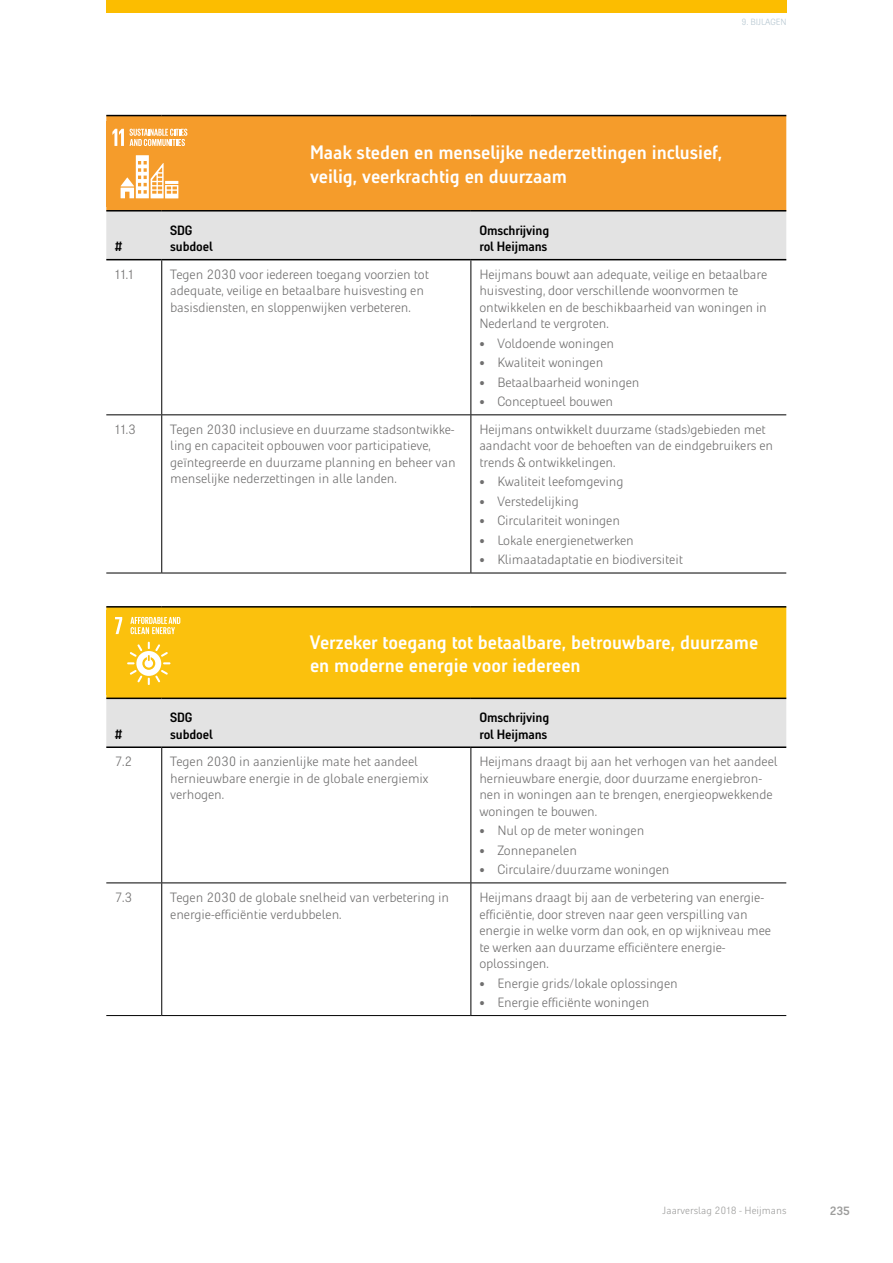
<style>
.page{position:relative;width:893px;height:1263px;background:#fff}
.page>*{position:absolute;margin:0;border:0;box-sizing:border-box;transform-origin:0 0}
.t1{font:700 19.5px/23.4px "Heijmans Con";color:#fff}
.t2{font:300 13.5px/16.5px "Heijmans";letter-spacing:-.01em;color:#706f6f}
.t3{font:700 13.5px/16.5px "Heijmans Con";letter-spacing:-.01em;color:#000}
.t4{font:700 12px "Heijmans Con";color:#9d9d9c}
.t5{font:300 10.5px "Heijmans";color:#9d9d9c}
.t6{font:300 9px "Heijmans";color:#b5c6d0}
</style>
<div class="page">
<div style="left:106px;top:0;width:681px;height:13px;background:#fcbd00"></div>
<div style="left:106px;top:116px;width:680px;height:94px;background:#f59c2b"></div>
<div style="left:106px;top:212px;width:680px;height:47px;background:#e3e3e3"></div>
<hr style="left:106px;top:115px;width:56px;height:1px;background:#000">
<hr style="left:162px;top:115px;width:131px;height:1px;background:#000">
<hr style="left:293px;top:115px;width:178px;height:1px;background:#000">
<hr style="left:471px;top:115px;width:315px;height:1px;background:#000">
<hr style="left:106px;top:210px;width:56px;height:2px;background:#000">
<hr style="left:162px;top:210px;width:131px;height:2px;background:#000">
<hr style="left:293px;top:210px;width:178px;height:2px;background:#000">
<hr style="left:471px;top:210px;width:315px;height:2px;background:#000">
<hr style="left:161px;top:260px;width:1px;height:154px;background:#000">
<hr style="left:470px;top:260px;width:1px;height:154px;background:#000">
<hr style="left:106px;top:414px;width:56px;height:1px;background:#000">
<hr style="left:162px;top:414px;width:131px;height:1px;background:#000">
<hr style="left:161px;top:415px;width:1px;height:158px;background:#000">
<hr style="left:293px;top:414px;width:178px;height:1px;background:#000">
<hr style="left:471px;top:414px;width:315px;height:1px;background:#000">
<hr style="left:470px;top:415px;width:1px;height:158px;background:#000">
<hr style="left:106px;top:573px;width:56px;height:1px;background:#000">
<hr style="left:162px;top:573px;width:131px;height:1px;background:#000">
<hr style="left:293px;top:573px;width:178px;height:1px;background:#000">
<hr style="left:471px;top:573px;width:315px;height:1px;background:#000">
<hr style="left:106px;top:259px;width:56px;height:1px;background:#000">
<hr style="left:162px;top:259px;width:131px;height:1px;background:#000">
<hr style="left:293px;top:259px;width:178px;height:1px;background:#000">
<hr style="left:471px;top:259px;width:315px;height:1px;background:#000">
<div style="left:106px;top:122px;width:85px;height:85px;background:#f59c2b"></div>
<svg style="left:112px;top:129px;width:12px;height:17px"></svg>
<svg style="left:121px;top:155px;width:57px;height:43px"></svg>
<svg style="left:130px;top:129px;width:57px;height:17px"></svg>
<div style="left:106px;top:608px;width:680px;height:90px;background:#fbc10d"></div>
<div style="left:106px;top:699px;width:680px;height:47px;background:#e3e3e3"></div>
<hr style="left:106px;top:606px;width:56px;height:2px;background:#000">
<hr style="left:162px;top:606px;width:131px;height:2px;background:#000">
<hr style="left:293px;top:606px;width:178px;height:2px;background:#000">
<hr style="left:471px;top:606px;width:315px;height:2px;background:#000">
<hr style="left:106px;top:698px;width:56px;height:1px;background:#000">
<hr style="left:162px;top:698px;width:131px;height:1px;background:#000">
<hr style="left:293px;top:698px;width:178px;height:1px;background:#000">
<hr style="left:471px;top:698px;width:315px;height:1px;background:#000">
<hr style="left:161px;top:748px;width:1px;height:134px;background:#000">
<hr style="left:470px;top:748px;width:1px;height:134px;background:#000">
<hr style="left:106px;top:882px;width:56px;height:1px;background:#000">
<hr style="left:162px;top:882px;width:131px;height:1px;background:#000">
<hr style="left:161px;top:883px;width:1px;height:132px;background:#000">
<hr style="left:293px;top:882px;width:178px;height:1px;background:#000">
<hr style="left:471px;top:882px;width:315px;height:1px;background:#000">
<hr style="left:470px;top:883px;width:1px;height:132px;background:#000">
<hr style="left:106px;top:1015px;width:56px;height:1px;background:#000">
<hr style="left:162px;top:1015px;width:131px;height:1px;background:#000">
<hr style="left:293px;top:1015px;width:178px;height:1px;background:#000">
<hr style="left:471px;top:1015px;width:315px;height:1px;background:#000">
<hr style="left:106px;top:746px;width:56px;height:2px;background:#000">
<hr style="left:162px;top:746px;width:131px;height:2px;background:#000">
<hr style="left:293px;top:746px;width:178px;height:2px;background:#000">
<hr style="left:471px;top:746px;width:315px;height:2px;background:#000">
<div style="left:106px;top:610px;width:85px;height:85px;background:#fbc10d"></div>
<svg style="left:115px;top:617px;width:7px;height:17px"></svg>
<svg style="left:127px;top:642px;width:43px;height:43px"></svg>
<svg style="left:130px;top:617px;width:50px;height:17px"></svg>
<p class="t3" style="left:115px;top:238px;width:9px">#</p>
<p class="t6" style="left:742px;top:16px;width:47px">9. BIJLAGEN</p>
<h1 class="t1" style="left:310px;top:141px;width:414px">Maak steden en menselijke nederzettingen inclusief, veilig, veerkrachtig en duurzaam</h1>
<p class="t3" style="left:170px;top:222px;width:44px">SDG subdoel</p>
<p class="t3" style="left:479px;top:222px;width:71px">Omschrijving rol Heijmans</p>
<p class="t2" style="left:115px;top:266px;width:21px">11.1</p>
<p class="t2" style="left:170px;top:266px;width:260px">Tegen 2030 voor iedereen toegang voorzien tot adequate, veilige en betaalbare huisvesting en basisdiensten, en sloppenwijken verbeteren.</p>
<p class="t2" style="left:479px;top:266px;width:289px">Heijmans bouwt aan adequate, veilige en betaalbare huisvesting, door verschillende woonvormen te ontwikkelen en de beschikbaarheid van woningen in Nederland te vergroten.</p>
<p class="t2" style="left:479px;top:335px;width:136px">• Voldoende woningen</p>
<p class="t2" style="left:479px;top:354px;width:126px">• Kwaliteit woningen</p>
<p class="t2" style="left:479px;top:374px;width:162px">• Betaalbaarheid woningen</p>
<p class="t2" style="left:479px;top:393px;width:135px">• Conceptueel bouwen</p>
<p class="t2" style="left:115px;top:421px;width:23px">11.3</p>
<p class="t2" style="left:170px;top:421px;width:287px">Tegen 2030 inclusieve en duurzame stadsontwikke&shy;ling en capaciteit opbouwen voor participatieve, geïntegreerde en duurzame planning en beheer van menselijke nederzettingen in alle landen.</p>
<p class="t2" style="left:479px;top:421px;width:295px">Heijmans ontwikkelt duurzame (stads)gebieden met aandacht voor de behoeften van de eindgebruikers en trends &amp; ontwikkelingen.</p>
<p class="t2" style="left:479px;top:474px;width:146px">• Kwaliteit leefomgeving</p>
<p class="t2" style="left:479px;top:493px;width:101px">• Verstedelijking</p>
<p class="t2" style="left:479px;top:513px;width:142px">• Circulariteit woningen</p>
<p class="t2" style="left:479px;top:532px;width:156px">• Lokale energienetwerken</p>
<p class="t2" style="left:479px;top:552px;width:205px">• Klimaatadaptatie en biodiversiteit</p>
<p class="t3" style="left:115px;top:726px;width:9px">#</p>
<h1 class="t1" style="left:310px;top:630px;width:450px">Verzeker toegang tot betaalbare, betrouwbare, duurzame en moderne energie voor iedereen</h1>
<p class="t3" style="left:170px;top:709px;width:44px">SDG subdoel</p>
<p class="t3" style="left:479px;top:709px;width:71px">Omschrijving rol Heijmans</p>
<p class="t2" style="left:115px;top:753px;width:19px">7.2</p>
<p class="t2" style="left:170px;top:753px;width:260px">Tegen 2030 in aanzienlijke mate het aandeel hernieuwbare energie in de globale energiemix verhogen.</p>
<p class="t2" style="left:479px;top:753px;width:300px">Heijmans draagt bij aan het verhogen van het aandeel hernieuwbare energie, door duurzame energiebron&shy;nen in woningen aan te brengen, energieopwekkende woningen te bouwen.</p>
<p class="t2" style="left:479px;top:822px;width:167px">• Nul op de meter woningen</p>
<p class="t2" style="left:479px;top:842px;width:99px">• Zonnepanelen</p>
<p class="t2" style="left:479px;top:861px;width:192px">• Circulaire/duurzame woningen</p>
<p class="t2" style="left:115px;top:889px;width:19px">7.3</p>
<p class="t2" style="left:170px;top:889px;width:281px">Tegen 2030 de globale snelheid van verbetering in energie-efficiëntie verdubbelen.</p>
<p class="t2" style="left:479px;top:889px;width:293px">Heijmans draagt bij aan de verbetering van energie&shy;efficiëntie, door streven naar geen verspilling van energie in welke vorm dan ook, en op wijkniveau mee te werken aan duurzame efficiëntere energie&shy;oplossingen.</p>
<p class="t2" style="left:479px;top:975px;width:200px">• Energie grids/lokale oplossingen</p>
<p class="t2" style="left:479px;top:994px;width:172px">• Energie efficiënte woningen</p>
<p class="t5" style="left:663px;top:1204px;width:125px">Jaarverslag 2018 - Heijmans</p>
<p class="t4" style="left:830px;top:1203px;width:22px">235</p>
</div>
